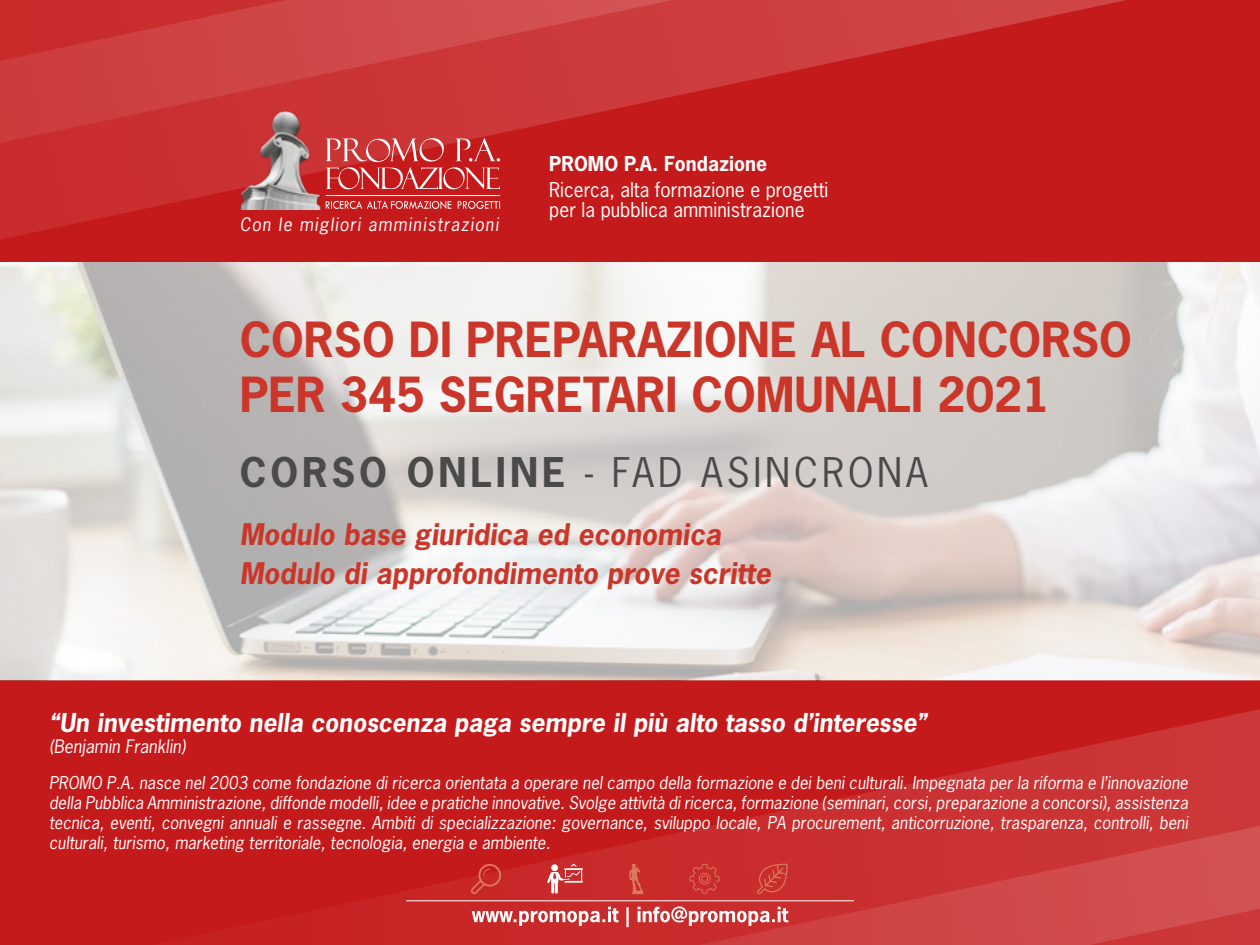
<style>
.page{position:relative;width:1260px;height:945px;background:#fff}
.page>*{position:absolute;margin:0;border:0;box-sizing:border-box;transform-origin:0 0}
.t1{font:700 45.5px/54.6px "News Gothic Std";color:#ca3629}
.t2{font:38.5px "News Gothic Std";letter-spacing:.1em;color:#4a4a49}
.t3{font:italic 700 28px/38.5px "News Gothic Std";color:#ca3629}
.t4{font:italic 700 24.5px "News Gothic Std";color:#fff}
.t5{font:19.25px/20.1px "News Gothic Std";color:#fff}
.t6{font:700 19.25px "News Gothic Std";color:#fff}
.t7{font:italic 17.5px "News Gothic Std";color:#fff}
.t8{font:italic 17.32px "News Gothic Std";letter-spacing:.07em;color:#fff}
.t9{font:italic 16.62px/19.9px "News Gothic Std";color:#fff;text-align:justify}
.s1{font-weight:700}
</style>
<div class="page">
<div style="left:0;top:681px;width:1260px;height:264px;background:#c51a1b"></div>
<img style="left:0;top:261px;width:1260px;height:420px">
<svg style="left:826px;top:709px;width:434px;height:93px"></svg>
<svg style="left:386px;top:802px;width:874px;height:143px;fill:#ca3031"></svg>
<div style="left:0;top:0;width:1260px;height:261px;background:#c51a1b"></div>
<svg style="left:0;top:0;width:1156px;height:349px"></svg>
<svg style="left:472px;top:906px;width:316px;height:21px"></svg>
<svg style="left:547px;top:864px;width:36px;height:30px"></svg>
<svg style="left:690px;top:864px;width:30px;height:30px"></svg>
<svg style="left:629px;top:864px;width:14px;height:30px"></svg>
<svg style="left:471px;top:864px;width:30px;height:30px"></svg>
<hr style="left:406px;top:900px;width:448px;height:1px;background:#fff">
<svg style="left:755px;top:863px;width:34px;height:32px"></svg>
<hr style="left:326px;top:195px;width:174px;height:1px;background:#fff">
<img style="left:240px;top:111px;width:83px;height:98px">
<svg style="left:326px;top:138px;width:174px;height:51px"></svg>
<svg style="left:326px;top:201px;width:174px;height:8px"></svg>
<p class="t8" style="left:240px;top:214px;width:260px">Con le migliori amministrazioni</p>
<p class="t6" style="left:549px;top:151px;width:219px">PROMO P.A. Fondazione</p>
<p class="t5" style="left:549px;top:179px;width:281px">Ricerca, alta formazione e progetti per la pubblica amministrazione</p>
<h1 class="t1" style="left:240px;top:312px;width:894px">CORSO DI PREPARAZIONE AL CONCORSO<br>PER 345 SEGRETARI COMUNALI 2021</h1>
<h2 class="t2" style="left:240px;top:448px;width:690px"><span class="s1">CORSO ONLINE</span> - FAD ASINCRONA</h2>
<h3 class="t3" style="left:240px;top:516px;width:533px">Modulo base giuridica ed economica<br>Modulo di approfondimento prove scritte</h3>
<h3 class="t4" style="left:49px;top:707px;width:879px">“Un investimento nella conoscenza paga sempre il più alto tasso d’interesse”</h3>
<p class="t7" style="left:49px;top:735px;width:138px">(Benjamin Franklin)</p>
<p class="t9" style="left:49px;top:773px;width:1140px">PROMO P.A. nasce nel 2003 come fondazione di ricerca orientata a operare nel campo della formazione e dei beni culturali. Impegnata per la riforma e l’innovazione della Pubblica Amministrazione, diffonde modelli, idee e pratiche innovative. Svolge attività di ricerca, formazione (seminari, corsi, preparazione a concorsi), assistenza tecnica, eventi, convegni annuali e rassegne. Ambiti di specializzazione: governance, sviluppo locale, PA procurement, anticorruzione, trasparenza, controlli, beni culturali, turismo, marketing territoriale, tecnologia, energia e ambiente.</p>
</div>
